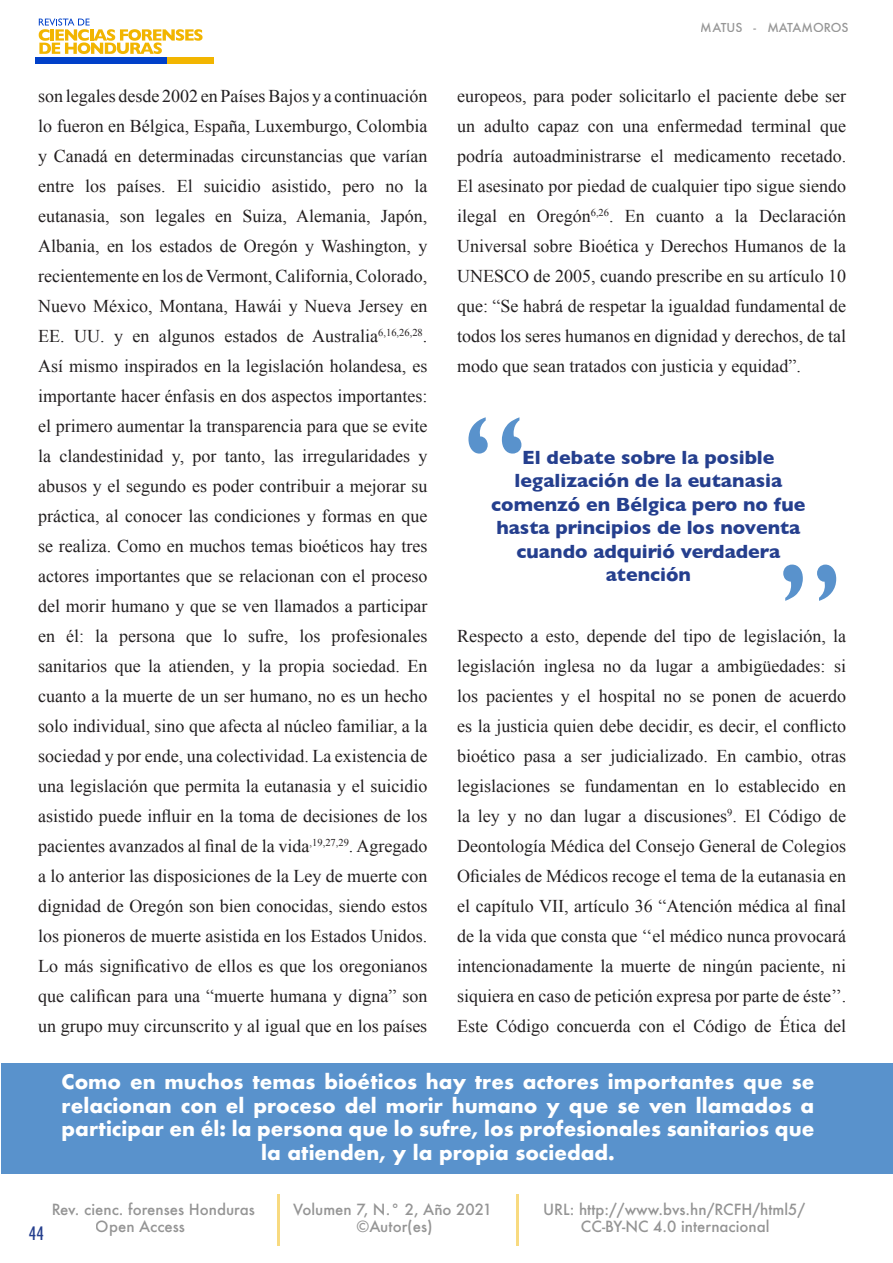
<style>
.page{position:relative;width:893px;height:1263px;background:#fff}
.page>*{position:absolute;margin:0;border:0;box-sizing:border-box;transform-origin:0 0}
.t1{font:150px "Gill Sans";color:#5992cc}
.t2{font:700 19.5px/23.4px "Futura";color:#fff;text-align:center}
.t3{font:700 19.5px/23.4px "Gill Sans";color:#253f8e;text-align:center}
.t4{font:18px/30px "Times New Roman";color:#231f20;text-align:justify}
.t5{font:500 condensed 18px "Futura";color:#253f8e}
.t6{font:500 15px "Futura";color:#3d3d3d}
.t7{font:500 12px "Futura";color:#3d3d3d}
</style>
<div class="page">
<div style="left:35px;top:57px;width:133px;height:6px;background:#0040c9"></div>
<svg style="left:39px;top:18px;width:164px;height:36px"></svg>
<div style="left:168px;top:57px;width:46px;height:6px;background:#f2b500"></div>
<hr style="left:278px;top:1194px;width:2px;height:51px;background:#f2b500">
<hr style="left:516px;top:1194px;width:2px;height:51px;background:#f2b500">
<div style="left:1px;top:1063px;width:892px;height:111px;background:#5992cc"></div>
<p class="t7" style="left:701px;top:19px;width:149px">MATUS - MATAMOROS</p>
<p class="t4" style="left:38px;top:80px;width:391px">son legales desde 2002 en Países Bajos y a continuación lo fueron en Bélgica, España, Luxemburgo, Colombia y Canadá en determinadas circunstancias que varían entre los países. El suicidio asistido, pero no la eutanasia, son legales en Suiza, Alemania, Japón, Albania, en los estados de Oregón y Washington, y recientemente en los de Vermont, California, Colorado, Nuevo México, Montana, Hawái y Nueva Jersey en EE. UU. y en algunos estados de Australia<sup>6,16,26,28</sup>.<br>Así mismo inspirados en la legislación holandesa, es importante hacer énfasis en dos aspectos importantes: el primero aumentar la transparencia para que se evite la clandestinidad y, por tanto, las irregularidades y abusos y el segundo es poder contribuir a mejorar su práctica, al conocer las condiciones y formas en que se realiza. Como en muchos temas bioéticos hay tres actores importantes que se relacionan con el proceso del morir humano y que se ven llamados a participar en él: la persona que lo sufre, los profesionales sanitarios que la atienden, y la propia sociedad. En cuanto a la muerte de un ser humano, no es un hecho solo individual, sino que afecta al núcleo familiar, a la sociedad y por ende, una colectividad. La existencia de una legislación que permita la eutanasia y el suicidio asistido puede influir en la toma de decisiones de los pacientes avanzados al final de la vida<sup>,19,27,29</sup>. Agregado a lo anterior las disposiciones de la Ley de muerte con dignidad de Oregón son bien conocidas, siendo estos los pioneros de muerte asistida en los Estados Unidos.<br>Lo más significativo de ellos es que los oregonianos que califican para una “muerte humana y digna” son un grupo muy circunscrito y al igual que en los países</p>
<p class="t4" style="left:457px;top:80px;width:391px">europeos, para poder solicitarlo el paciente debe ser un adulto capaz con una enfermedad terminal que podría autoadministrarse el medicamento recetado.<br>El asesinato por piedad de cualquier tipo sigue siendo ilegal en Oregón<sup>6,26</sup>. En cuanto a la Declaración Universal sobre Bioética y Derechos Humanos de la UNESCO de 2005, cuando prescribe en su artículo 10 que: “Se habrá de respetar la igualdad fundamental de todos los seres humanos en dignidad y derechos, de tal modo que sean tratados con justicia y equidad”.</p>
<p class="t1" style="left:463px;top:382px;width:66px">“</p>
<p class="t3" style="left:491px;top:445px;width:316px">El debate sobre la posible legalización de la eutanasia comenzó en Bélgica pero no fue hasta principios de los noventa cuando adquirió verdadera atención</p>
<p class="t1" style="left:841px;top:636px;width:66px;rotate:-180deg">“</p>
<p class="t4" style="left:457px;top:620px;width:391px">Respecto a esto, depende del tipo de legislación, la legislación inglesa no da lugar a ambigüedades: si los pacientes y el hospital no se ponen de acuerdo es la justicia quien debe decidir, es decir, el conflicto bioético pasa a ser judicializado. En cambio, otras legislaciones se fundamentan en lo establecido en la ley y no dan lugar a discusiones<sup>9</sup>. El Código de Deontología Médica del Consejo General de Colegios Oficiales de Médicos recoge el tema de la eutanasia en el capítulo VII, artículo 36 “Atención médica al final de la vida que consta que ‘‘el médico nunca provocará intencionadamente la muerte de ningún paciente, ni siquiera en caso de petición expresa por parte de éste’’.<br>Este Código concuerda con el Código de Ética del</p>
<p class="t2" style="left:62px;top:1070px;width:754px">Como en muchos temas bioéticos hay tres actores importantes que se relacionan con el proceso del morir humano y que se ven llamados a participar en él: la persona que lo sufre, los profesionales sanitarios que la atienden, y la propia sociedad.</p>
<p class="t6" style="left:51px;top:1199px;width:205px">Rev. cienc. forenses Honduras</p>
<p class="t6" style="left:293px;top:1199px;width:200px">Volumen 7, N.° 2, Año 2021</p>
<p class="t6" style="left:543px;top:1199px;width:264px">URL: http://www.bvs.hn/RCFH/html5/</p>
<p class="t5" style="left:29px;top:1222px;width:16px">44</p>
<p class="t6" style="left:96px;top:1216px;width:91px">Open Access</p>
<p class="t6" style="left:357px;top:1216px;width:78px">©Autor(es)</p>
<p class="t6" style="left:581px;top:1216px;width:190px">CC-BY-NC 4.0 internacional</p>
</div>
